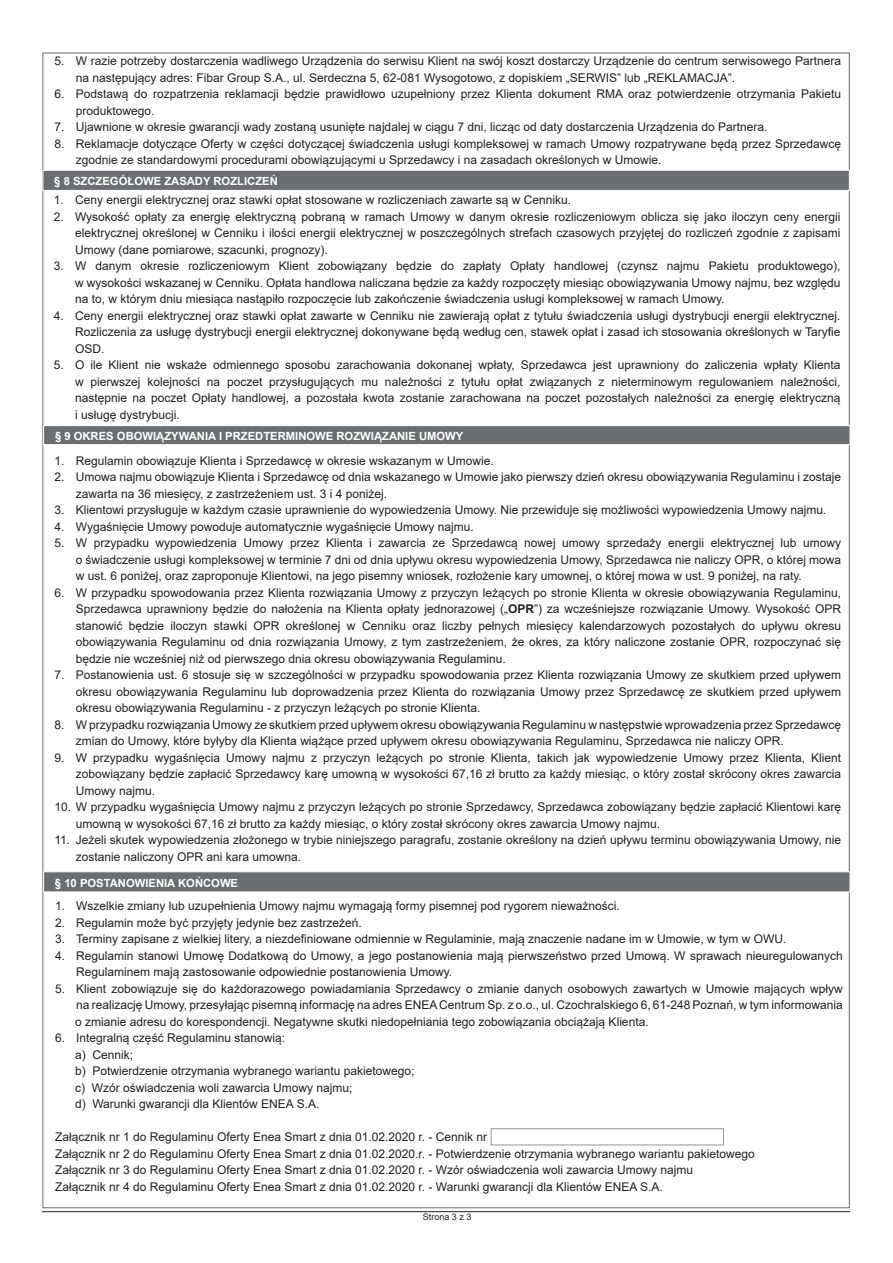
<style>
.page{position:relative;width:893px;height:1263px;background:#fff}
.page>*{position:absolute;margin:0;border:0;box-sizing:border-box;transform-origin:0 0}
.t1{font:12px/16.5px "Arial";color:#231f20}
.t2{font:700 11.25px "Arial";color:#fff}
.t3{font:9px "Arial";color:#231f20}
.s1{font-weight:700}
</style>
<div class="page">
<div style="left:43px;top:170px;width:807px;height:21px;background:#6c6d70;border:1px solid #fff"></div>
<div style="left:43px;top:425px;width:807px;height:20px;background:#6c6d70;border:1px solid #fff"></div>
<hr style="left:42px;top:1211px;width:808px;height:1px;background:#231f20">
<div style="left:43px;top:871px;width:807px;height:21px;background:#6c6d70;border:1px solid #fff"></div>
<div style="left:491px;top:1128px;width:233px;height:17px;border:1px solid #939598"></div>
<p class="t1" style="left:76px;top:53px;width:767px;text-indent:-21px">5. W razie potrzeby dostarczenia wadliwego Urządzenia do serwisu Klient na swój koszt dostarczy Urządzenie do centrum serwisowego Partnera na następujący adres: Fibar Group S.A., ul. Serdeczna 5, 62-081 Wysogotowo, z dopiskiem „SERWIS” lub „REKLAMACJA”.</p>
<p class="t1" style="left:76px;top:86px;width:767px;text-indent:-21px">6. Podstawą do rozpatrzenia reklamacji będzie prawidłowo uzupełniony przez Klienta dokument RMA oraz potwierdzenie otrzymania Pakietu produktowego.</p>
<p class="t1" style="left:55px;top:119px;width:714px">7. Ujawnione w okresie gwarancji wady zostaną usunięte najdalej w ciągu 7 dni, licząc od daty dostarczenia Urządzenia do Partnera.</p>
<p class="t1" style="left:76px;top:135px;width:767px;text-indent:-21px">8. Reklamacje dotyczące Oferty w części dotyczącej świadczenia usługi kompleksowej w ramach Umowy rozpatrywane będą przez Sprzedawcę zgodnie ze standardowymi procedurami obowiązującymi u Sprzedawcy i na zasadach określonych w Umowie.</p>
<p class="t2" style="left:54px;top:173px;width:225px">§ 8 SZCZEGÓŁOWE ZASADY ROZLICZEŃ</p>
<p class="t1" style="left:54px;top:192px;width:519px">1. Ceny energii elektrycznej oraz stawki opłat stosowane w rozliczeniach zawarte są w Cenniku.</p>
<p class="t1" style="left:75px;top:208px;width:767px;text-align:justify;text-indent:-21px">2. Wysokość opłaty za energię elektryczną pobraną w ramach Umowy w danym okresie rozliczeniowym oblicza się jako iloczyn ceny energii elektrycznej określonej w Cenniku i ilości energii elektrycznej w poszczególnych strefach czasowych przyjętej do rozliczeń zgodnie z zapisami Umowy (dane pomiarowe, szacunki, prognozy).</p>
<p class="t1" style="left:75px;top:258px;width:767px;text-align:justify;text-indent:-21px">3. W danym okresie rozliczeniowym Klient zobowiązany będzie do zapłaty Opłaty handlowej (czynsz najmu Pakietu produktowego), w wysokości wskazanej w Cenniku. Opłata handlowa naliczana będzie za każdy rozpoczęty miesiąc obowiązywania Umowy najmu, bez względu na to, w którym dniu miesiąca nastąpiło rozpoczęcie lub zakończenie świadczenia usługi kompleksowej w ramach Umowy.</p>
<p class="t1" style="left:75px;top:307px;width:767px;text-align:justify;text-indent:-21px">4. Ceny energii elektrycznej oraz stawki opłat zawarte w Cenniku nie zawierają opłat z tytułu świadczenia usługi dystrybucji energii elektrycznej.<br>Rozliczenia za usługę dystrybucji energii elektrycznej dokonywane będą według cen, stawek opłat i zasad ich stosowania określonych w Taryfie OSD.</p>
<p class="t1" style="left:75px;top:357px;width:767px;text-align:justify;text-indent:-21px">5. O ile Klient nie wskaże odmiennego sposobu zarachowania dokonanej wpłaty, Sprzedawca jest uprawniony do zaliczenia wpłaty Klienta w pierwszej kolejności na poczet przysługujących mu należności z tytułu opłat związanych z nieterminowym regulowaniem należności, następnie na poczet Opłaty handlowej, a pozostała kwota zostanie zarachowana na poczet pozostałych należności za energię elektryczną i usługę dystrybucji.</p>
<p class="t2" style="left:55px;top:429px;width:410px">§ 9 OKRES OBOWIĄZYWANIA I PRZEDTERMINOWE ROZWIĄZANIE UMOWY</p>
<p class="t1" style="left:55px;top:452px;width:441px">1. Regulamin obowiązuje Klienta i Sprzedawcę w okresie wskazanym w Umowie.</p>
<p class="t1" style="left:76px;top:469px;width:767px;text-indent:-21px">2. Umowa najmu obowiązuje Klienta i Sprzedawcę od dnia wskazanego w Umowie jako pierwszy dzień okresu obowiązywania Regulaminu i zostaje zawarta na 36 miesięcy, z zastrzeżeniem ust. 3 i 4 poniżej.</p>
<p class="t1" style="left:55px;top:502px;width:773px">3. Klientowi przysługuje w każdym czasie uprawnienie do wypowiedzenia Umowy. Nie przewiduje się możliwości wypowiedzenia Umowy najmu.</p>
<p class="t1" style="left:55px;top:518px;width:421px">4. Wygaśnięcie Umowy powoduje automatycznie wygaśnięcie Umowy najmu.</p>
<p class="t1" style="left:76px;top:535px;width:767px;text-align:justify;text-indent:-21px">5. W przypadku wypowiedzenia Umowy przez Klienta i zawarcia ze Sprzedawcą nowej umowy sprzedaży energii elektrycznej lub umowy o świadczenie usługi kompleksowej w terminie 7 dni od dnia upływu okresu wypowiedzenia Umowy, Sprzedawca nie naliczy OPR, o której mowa w ust. 6 poniżej, oraz zaproponuje Klientowi, na jego pisemny wniosek, rozłożenie kary umownej, o której mowa w ust. 9 poniżej, na raty.</p>
<p class="t1" style="left:76px;top:584px;width:767px;text-align:justify;text-indent:-21px">6. W przypadku spowodowania przez Klienta rozwiązania Umowy z przyczyn leżących po stronie Klienta w okresie obowiązywania Regulaminu, Sprzedawca uprawniony będzie do nałożenia na Klienta opłaty jednorazowej („<span class="s1">OPR</span>”) za wcześniejsze rozwiązanie Umowy. Wysokość OPR stanowić będzie iloczyn stawki OPR określonej w Cenniku oraz liczby pełnych miesięcy kalendarzowych pozostałych do upływu okresu obowiązywania Regulaminu od dnia rozwiązania Umowy, z tym zastrzeżeniem, że okres, za który naliczone zostanie OPR, rozpoczynać się będzie nie wcześniej niż od pierwszego dnia okresu obowiązywania Regulaminu.</p>
<p class="t1" style="left:76px;top:667px;width:767px;text-align:justify;text-indent:-21px">7. Postanowienia ust. 6 stosuje się w szczególności w przypadku spowodowania przez Klienta rozwiązania Umowy ze skutkiem przed upływem okresu obowiązywania Regulaminu lub doprowadzenia przez Klienta do rozwiązania Umowy przez Sprzedawcę ze skutkiem przed upływem okresu obowiązywania Regulaminu - z przyczyn leżących po stronie Klienta.</p>
<p class="t1" style="left:76px;top:716px;width:767px;text-indent:-21px">8. W przypadku rozwiązania Umowy ze skutkiem przed upływem okresu obowiązywania Regulaminu w następstwie wprowadzenia przez Sprzedawcę zmian do Umowy, które byłyby dla Klienta wiążące przed upływem okresu obowiązywania Regulaminu, Sprzedawca nie naliczy OPR.</p>
<p class="t1" style="left:76px;top:749px;width:767px;text-align:justify;text-indent:-21px">9. W przypadku wygaśnięcia Umowy najmu z przyczyn leżących po stronie Klienta, takich jak wypowiedzenie Umowy przez Klienta, Klient zobowiązany będzie zapłacić Sprzedawcy karę umowną w wysokości 67,16 zł brutto za każdy miesiąc, o który został skrócony okres zawarcia Umowy najmu.</p>
<p class="t1" style="left:76px;top:799px;width:767px;text-indent:-21px">10. W przypadku wygaśnięcia Umowy najmu z przyczyn leżących po stronie Sprzedawcy, Sprzedawca zobowiązany będzie zapłacić Klientowi karę umowną w wysokości 67,16 zł brutto za każdy miesiąc, o który został skrócony okres zawarcia Umowy najmu.</p>
<p class="t1" style="left:76px;top:832px;width:767px;text-indent:-21px">11. Jeżeli skutek wypowiedzenia złożonego w trybie niniejszego paragrafu, zostanie określony na dzień upływu terminu obowiązywania Umowy, nie zostanie naliczony OPR ani kara umowna.</p>
<p class="t2" style="left:55px;top:875px;width:185px">§ 10 POSTANOWIENIA KOŃCOWE</p>
<p class="t1" style="left:55px;top:898px;width:566px">1. Wszelkie zmiany lub uzupełnienia Umowy najmu wymagają formy pisemnej pod rygorem nieważności.</p>
<p class="t1" style="left:55px;top:914px;width:308px">2. Regulamin może być przyjęty jedynie bez zastrzeżeń.</p>
<p class="t1" style="left:55px;top:931px;width:733px">3. Terminy zapisane z wielkiej litery, a niezdefiniowane odmiennie w Regulaminie, mają znaczenie nadane im w Umowie, w tym w OWU.</p>
<p class="t1" style="left:76px;top:947px;width:768px;text-indent:-21px">4. Regulamin stanowi Umowę Dodatkową do Umowy, a jego postanowienia mają pierwszeństwo przed Umową. W sprawach nieuregulowanych<br>Regulaminem mają zastosowanie odpowiednie postanowienia Umowy.</p>
<p class="t1" style="left:75px;top:980px;width:769px;text-align:justify;text-indent:-20px">5. Klient zobowiązuje się do każdorazowego powiadamiania Sprzedawcy o zmianie danych osobowych zawartych w Umowie mających wpływ na realizację Umowy, przesyłając pisemną informację na adres ENEA Centrum Sp. z o.o., ul. Czochralskiego 6, 61-248 Poznań, w tym informowania o zmianie adresu do korespondencji. Negatywne skutki niedopełniania tego zobowiązania obciążają Klienta.</p>
<p class="t1" style="left:75px;top:1030px;width:341px;text-indent:-20px">6. Integralną część Regulaminu stanowią:<br>a) Cennik;<br>b) Potwierdzenie otrzymania wybranego wariantu pakietowego; c) Wzór oświadczenia woli zawarcia Umowy najmu;<br>d) Warunki gwarancji dla Klientów ENEA S.A.</p>
<p class="t1" style="left:55px;top:1129px;width:701px">Załącznik nr 1 do Regulaminu Oferty Enea Smart z dnia 01.02.2020 r. - Cennik nr<br>Załącznik nr 2 do Regulaminu Oferty Enea Smart z dnia 01.02.2020.r. - Potwierdzenie otrzymania wybranego wariantu pakietowego Załącznik nr 3 do Regulaminu Oferty Enea Smart z dnia 01.02.2020 r. - Wzór oświadczenia woli zawarcia Umowy najmu<br>Załącznik nr 4 do Regulaminu Oferty Enea Smart z dnia 01.02.2020 r. - Warunki gwarancji dla Klientów ENEA S.A.</p>
<p class="t3" style="left:423px;top:1211px;width:50px">Strona 3 z 3</p>
</div>
